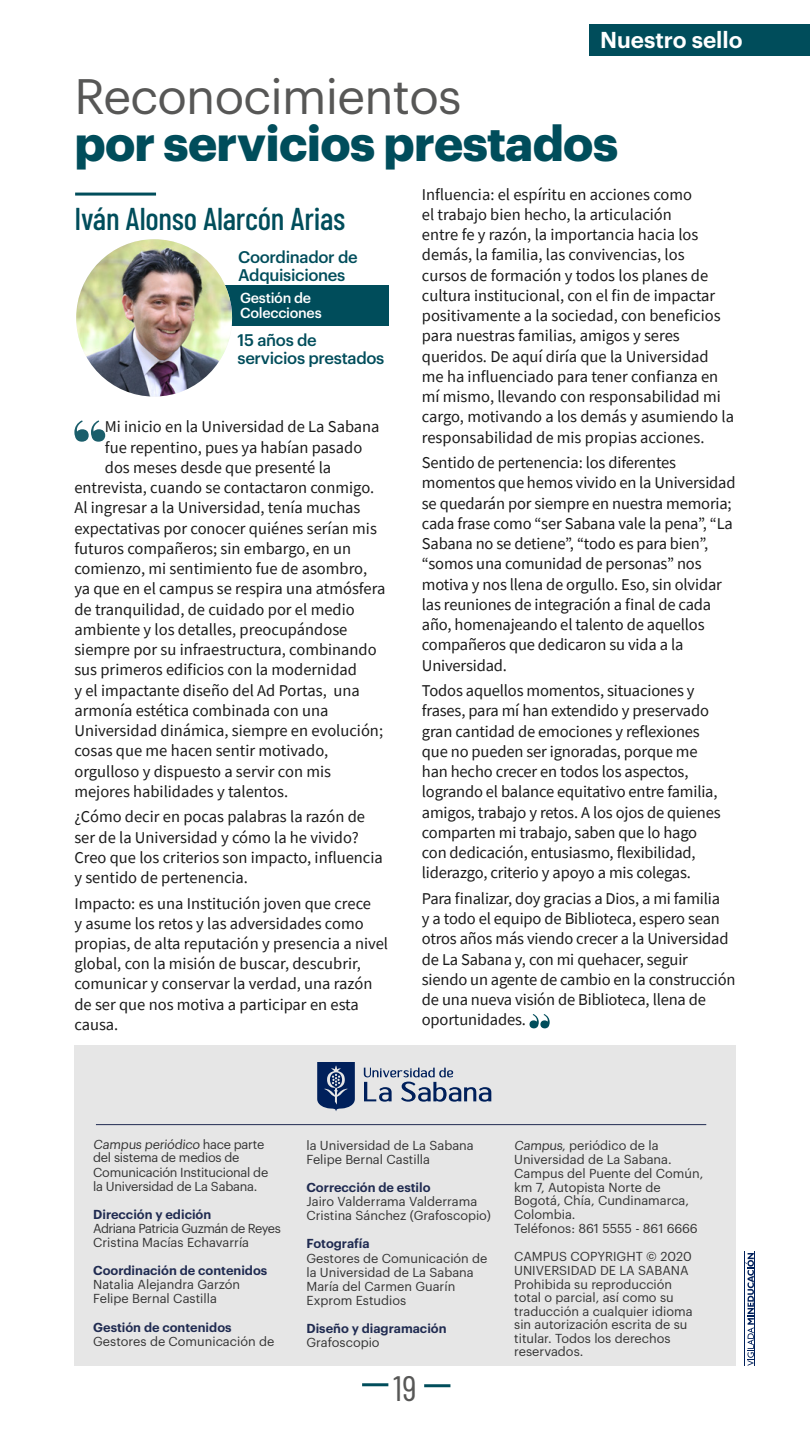
<style>
.page{position:relative;width:810px;height:1440px;background:#fff}
.page>*{position:absolute;margin:0;border:0;box-sizing:border-box;transform-origin:0 0}
.t1{font:900 71.93px "Playfair Display";color:#1a5e6b}
.t2{font:700 48.75px "Graphik";letter-spacing:-.015em;color:#004d5b}
.t3{font:48.75px "Graphik";letter-spacing:-.015em;color:#575756}
.t4{font:35.25px "Barlow Condensed";color:#575756}
.t5{font:500 31.5px "Barlow Condensed";letter-spacing:-.01em;color:#004d5b}
.t6{font:600 22.5px "Graphik";color:#fff}
.t7{font:16.5px/20.2px "Source Sans Pro";color:#1a1a1a}
.t8{font:500 16.5px/18px "Graphik";letter-spacing:-.02em;color:#004d5b}
.t9{font:500 14.25px/15px "Graphik";letter-spacing:-.02em;color:#fff}
.t10{font:12.75px/13.6px "Graphik";color:#333}
.t11{font:600 12.75px "Graphik";color:#202b51}
.t12{font:12.75px/13.9px "Graphik";letter-spacing:-.02em;color:#333}
.t13{font:12.75px/14.1px "Graphik";letter-spacing:-.04em;color:#333}
</style>
<div class="page">
<hr style="left:362px;top:1383px;width:26px;height:3px;background:#004d5b">
<hr style="left:424px;top:1384px;width:26px;height:3px;background:#004d5b">
<div style="left:74px;top:1046px;width:662px;height:320px;background:#e6e6e6"></div>
<svg style="left:746px;top:1253px;width:8px;height:113px"></svg>
<hr style="left:745px;top:1251px;width:1px;height:115px;background:#00205b">
<hr style="left:755px;top:1251px;width:1px;height:115px;background:#00205b">
<hr style="left:96px;top:1124px;width:610px;height:1px;background:#202b51">
<svg style="left:317px;top:1062px;width:38px;height:49px;background:#314a78"></svg>
<svg style="left:364px;top:1068px;width:127px;height:34px"></svg>
<div style="left:590px;top:24px;width:220px;height:31px;background:#004d5b"></div>
<hr style="left:75px;top:193px;width:81px;height:3px;background:#004d5b">
<div style="left:232px;top:286px;width:156px;height:40px;background:#004d5b"></div>
<svg style="left:530px;top:1014px;width:20px;height:14px"></svg>
<img style="left:76px;top:239px;width:156px;height:158px">
<h3 class="t6" style="left:600px;top:23px;width:144px">Nuestro sello</h3>
<h2 class="t3" style="left:74px;top:60px;width:389px">Reconocimientos</h2>
<h2 class="t2" style="left:74px;top:105px;width:545px">por servicios prestados</h2>
<h3 class="t5" style="left:74px;top:199px;width:272px">Iván Alonso Alarcón Arias</h3>
<p class="t8" style="left:238px;top:246px;width:121px">Coordinador de<br>Adquisiciones</p>
<p class="t9" style="left:240px;top:289px;width:83px">Gestión de<br>Colecciones</p>
<p class="t8" style="left:238px;top:329px;width:148px">15 años de servicios prestados</p>
<h1 class="t1" style="left:72px;top:400px;width:37px">“</h1>
<p class="t7" style="left:105px;top:417px;width:276px">Mi inicio en la Universidad de La Sabana</p>
<p class="t7" style="left:105px;top:437px;width:259px">fue repentino, pues ya habían pasado</p>
<p class="t7" style="left:105px;top:457px;width:228px">dos meses desde que presenté la</p>
<p class="t7" style="left:74px;top:477px;width:301px">entrevista, cuando se contactaron conmigo.</p>
<p class="t7" style="left:74px;top:498px;width:288px">Al ingresar a la Universidad, tenía muchas</p>
<p class="t7" style="left:74px;top:518px;width:304px">expectativas por conocer quiénes serían mis</p>
<p class="t7" style="left:74px;top:538px;width:278px">futuros compañeros; sin embargo, en un</p>
<p class="t7" style="left:74px;top:558px;width:294px">comienzo, mi sentimiento fue de asombro,</p>
<p class="t7" style="left:74px;top:579px;width:313px">ya que en el campus se respira una atmósfera</p>
<p class="t7" style="left:74px;top:599px;width:282px">de tranquilidad, de cuidado por el medio</p>
<p class="t7" style="left:74px;top:619px;width:275px">ambiente y los detalles, preocupándose</p>
<p class="t7" style="left:74px;top:639px;width:304px">siempre por su infraestructura, combinando</p>
<p class="t7" style="left:74px;top:660px;width:284px">sus primeros edificios con la modernidad</p>
<p class="t7" style="left:74px;top:680px;width:287px">y el impactante diseño del Ad Portas, una</p>
<p class="t7" style="left:74px;top:700px;width:255px">armonía estética combinada con una</p>
<p class="t7" style="left:74px;top:720px;width:310px">Universidad dinámica, siempre en evolución;</p>
<p class="t7" style="left:74px;top:741px;width:255px">cosas que me hacen sentir motivado,</p>
<p class="t7" style="left:74px;top:761px;width:258px">orgulloso y dispuesto a servir con mis</p>
<p class="t7" style="left:74px;top:781px;width:215px">mejores habilidades y talentos.</p>
<p class="t7" style="left:74px;top:807px;width:310px">¿Cómo decir en pocas palabras la razón de ser de la Universidad y cómo la he vivido?<br>Creo que los criterios son impacto, influencia y sentido de pertenencia.</p>
<p class="t7" style="left:74px;top:893px;width:315px">Impacto: es una Institución joven que crece<br>y asume los retos y las adversidades como propias, de alta reputación y presencia a nivel global, con la misión de buscar, descubrir, comunicar y conservar la verdad, una razón de ser que nos motiva a participar en esta causa.</p>
<p class="t7" style="left:422px;top:184px;width:314px">Influencia: el espíritu en acciones como<br>el trabajo bien hecho, la articulación<br>entre fe y razón, la importancia hacia los demás, la familia, las convivencias, los<br>cursos de formación y todos los planes de cultura institucional, con el fin de impactar positivamente a la sociedad, con beneficios para nuestras familias, amigos y seres queridos. De aquí diría que la Universidad me ha influenciado para tener confianza en mí mismo, llevando con responsabilidad mi cargo, motivando a los demás y asumiendo la responsabilidad de mis propias acciones.</p>
<p class="t7" style="left:422px;top:452px;width:315px">Sentido de pertenencia: los diferentes momentos que hemos vivido en la Universidad se quedarán por siempre en nuestra memoria; cada frase como “ser Sabana vale la pena”, “La Sabana no se detiene”, “todo es para bien”, “somos una comunidad de personas” nos motiva y nos llena de orgullo. Eso, sin olvidar las reuniones de integración a final de cada año, homenajeando el talento de aquellos compañeros que dedicaron su vida a la Universidad.</p>
<p class="t7" style="left:422px;top:680px;width:300px">Todos aquellos momentos, situaciones y frases, para mí han extendido y preservado gran cantidad de emociones y reflexiones que no pueden ser ignoradas, porque me han hecho crecer en todos los aspectos, logrando el balance equitativo entre familia, amigos, trabajo y retos. A los ojos de quienes comparten mi trabajo, saben que lo hago con dedicación, entusiasmo, flexibilidad, liderazgo, criterio y apoyo a mis colegas.</p>
<p class="t7" style="left:422px;top:888px;width:315px">Para finalizar, doy gracias a Dios, a mi familia<br>y a todo el equipo de Biblioteca, espero sean otros años más viendo crecer a la Universidad de La Sabana y, con mi quehacer, seguir siendo un agente de cambio en la construcción de una nueva visión de Biblioteca, llena de oportunidades.</p>
<p class="t12" style="left:93px;top:1136px;width:177px">Campus periódico hace parte del sistema de medios de<br>Comunicación Institucional de la Universidad de La Sabana.</p>
<p class="t11" style="left:93px;top:1204px;width:120px">Dirección y edición</p>
<p class="t13" style="left:93px;top:1220px;width:189px">Adriana Patricia Guzmán de Reyes<br>Cristina Macías Echavarría</p>
<p class="t11" style="left:93px;top:1261px;width:176px">Coordinación de contenidos</p>
<p class="t10" style="left:93px;top:1277px;width:149px;line-height:14.1px">Natalia Alejandra Garzón<br>Felipe Bernal Castilla</p>
<p class="t11" style="left:93px;top:1317px;width:140px">Gestión de contenidos</p>
<p class="t10" style="left:93px;top:1333px;width:183px">Gestores de Comunicación de</p>
<p class="t10" style="left:306px;top:1137px;width:169px;line-height:14.1px">la Universidad de La Sabana<br>Felipe Bernal Castilla</p>
<p class="t11" style="left:306px;top:1178px;width:126px">Corrección de estilo</p>
<p class="t10" style="left:306px;top:1193px;width:186px;line-height:14.1px">Jairo Valderrama Valderrama<br>Cristina Sánchez (Grafoscopio)</p>
<p class="t11" style="left:306px;top:1234px;width:65px">Fotografía</p>
<p class="t10" style="left:306px;top:1250px;width:183px;line-height:14.1px">Gestores de Comunicación de la Universidad de La Sabana<br>María del Carmen Guarín<br>Exprom Estudios</p>
<p class="t11" style="left:306px;top:1319px;width:142px">Diseño y diagramación</p>
<p class="t10" style="left:306px;top:1335px;width:75px">Grafoscopio</p>
<h3 class="t4" style="left:393px;top:1366px;width:25px">19</h3>
<p class="t10" style="left:514px;top:1137px;width:191px;line-height:13.9px">Campus, periódico de la<br>Universidad de La Sabana.<br>Campus del Puente del Común, km 7, Autopista Norte de<br>Bogotá, Chía, Cundinamarca,<br>Colombia.<br>Teléfonos: 861 5555 - 861 6666</p>
<p class="t10" style="left:514px;top:1249px;width:180px">CAMPUS COPYRIGHT © 2020<br>UNIVERSIDAD DE LA SABANA<br>Prohibida su reproducción total o parcial, así como su traducción a cualquier idioma sin autorización escrita de su titular. Todos los derechos reservados.</p>
</div>
